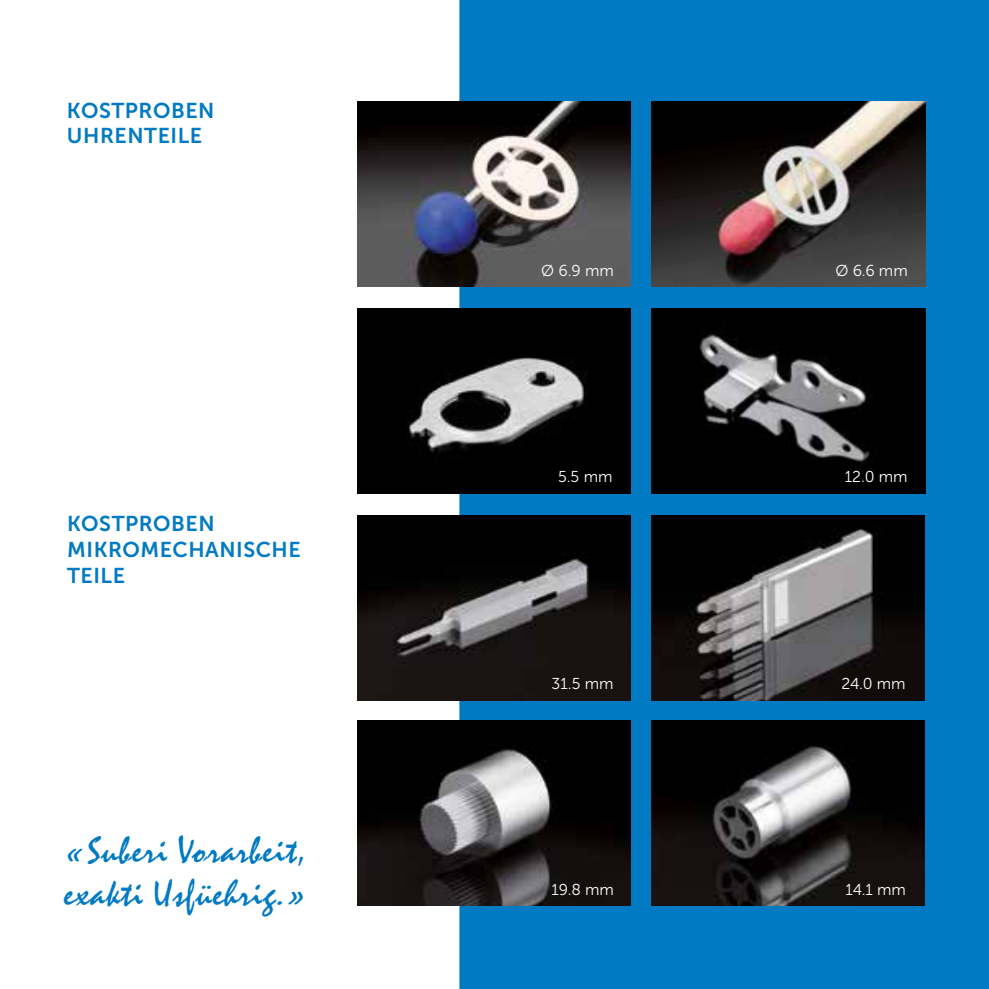
<style>
.page{position:relative;width:989px;height:989px;background:#fff}
.page>*{position:absolute;margin:0;border:0;box-sizing:border-box;transform-origin:0 0}
.t1{font:36px/43.2px "Mistral";letter-spacing:.025em;color:#007ac2}
.t2{font:21.38px/25.7px "Museo Sans 700";letter-spacing:.025em;color:#007ac2}
.t3{font:15.75px "Museo Sans 300";color:#fff}
</style>
<div class="page">
<div style="left:459px;top:0;width:530px;height:989px;background:#007ac2"></div>
<img style="left:651px;top:102px;width:274px;height:184px">
<img style="left:357px;top:102px;width:274px;height:184px">
<img style="left:651px;top:308px;width:274px;height:185px">
<img style="left:357px;top:308px;width:274px;height:185px">
<img style="left:651px;top:515px;width:274px;height:185px">
<img style="left:357px;top:515px;width:274px;height:185px">
<img style="left:651px;top:720px;width:274px;height:185px">
<img style="left:357px;top:720px;width:274px;height:185px">
<p class="t2" style="left:67px;top:97px;width:149px">KOSTPROBEN<br>UHRENTEILE</p>
<p class="t2" style="left:67px;top:511px;width:235px">KOSTPROBEN<br>MIKROMECHANISCHE<br>TEILE</p>
<h1 class="t1" style="left:64px;top:830px;width:246px">«Suberi Vorarbeit, exakti Usfüehrig.»</h1>
<p class="t3" style="left:541px;top:262px;width:74px">Ø 6.9 mm</p>
<p class="t3" style="left:835px;top:262px;width:74px">Ø 6.6 mm</p>
<p class="t3" style="left:558px;top:468px;width:56px">5.5 mm</p>
<p class="t3" style="left:845px;top:468px;width:64px">12.0 mm</p>
<p class="t3" style="left:551px;top:675px;width:63px">31.5 mm</p>
<p class="t3" style="left:841px;top:675px;width:65px">24.0 mm</p>
<p class="t3" style="left:551px;top:881px;width:64px">19.8 mm</p>
<p class="t3" style="left:845px;top:881px;width:62px">14.1 mm</p>
</div>
